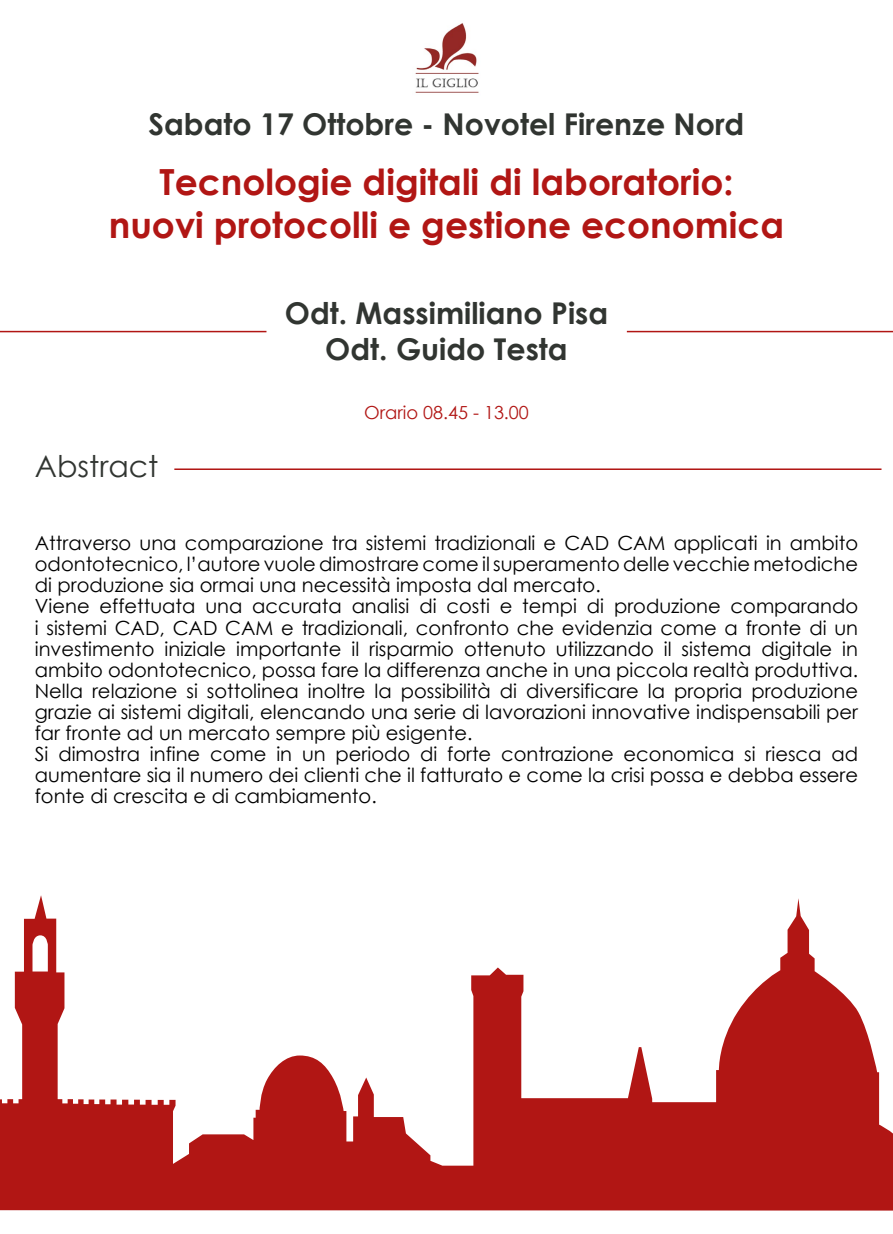
<style>
.page{position:relative;width:893px;height:1234px;background:#fff}
.page>*{position:absolute;margin:0;border:0;box-sizing:border-box;transform-origin:0 0}
.t1{font:700 36px/43.2px "Century Gothic";color:#b11614;text-align:center}
.t2{font:700 30px/36px "Century Gothic";color:#313531;text-align:center}
.t3{font:30px "Century Gothic";color:#313531}
.t4{font:19.5px/21px "Century Gothic";color:#000}
.t5{font:18px "Century Gothic";color:#b11614}
</style>
<div class="page">
<svg style="left:0;top:895px;width:893px;height:315px"></svg>
<hr style="left:0;top:331px;width:266px;height:1px;background:#b11614">
<hr style="left:627px;top:331px;width:266px;height:1px;background:#b11614">
<img style="left:415px;top:23px;width:64px;height:70px">
<hr style="left:174px;top:468px;width:707px;height:2px;background:#b11614">
<h2 class="t2" style="left:149px;top:105px;width:597px">Sabato 17 Ottobre - Novotel Firenze Nord</h2>
<h1 class="t1" style="left:109px;top:159px;width:677px">Tecnologie digitali di laboratorio: nuovi protocolli e gestione economica</h1>
<h2 class="t2" style="left:285px;top:293px;width:325px">Odt. Massimiliano Pisa<br>Odt. Guido Testa</h2>
<h2 class="t3" style="left:35px;top:445px;width:125px">Abstract</h2>
<p class="t5" style="left:364px;top:400px;width:166px">Orario 08.45 - 13.00</p>
<p class="t4" style="left:35px;top:532px;width:825px">Attraverso una comparazione tra sistemi tradizionali e CAD CAM applicati in ambito odontotecnico, l’autore vuole dimostrare come il superamento delle vecchie metodiche di produzione sia ormai una necessità imposta dal mercato.<br>Viene effettuata una accurata analisi di costi e tempi di produzione comparando i sistemi CAD, CAD CAM e tradizionali, confronto che evidenzia come a fronte di un investimento iniziale importante il risparmio ottenuto utilizzando il sistema digitale in ambito odontotecnico, possa fare la differenza anche in una piccola realtà produttiva.<br>Nella relazione si sottolinea inoltre la possibilità di diversificare la propria produzione grazie ai sistemi digitali, elencando una serie di lavorazioni innovative indispensabili per far fronte ad un mercato sempre più esigente.<br>Si dimostra infine come in un periodo di forte contrazione economica si riesca ad aumentare sia il numero dei clienti che il fatturato e come la crisi possa e debba essere fonte di crescita e di cambiamento.</p>
</div>
